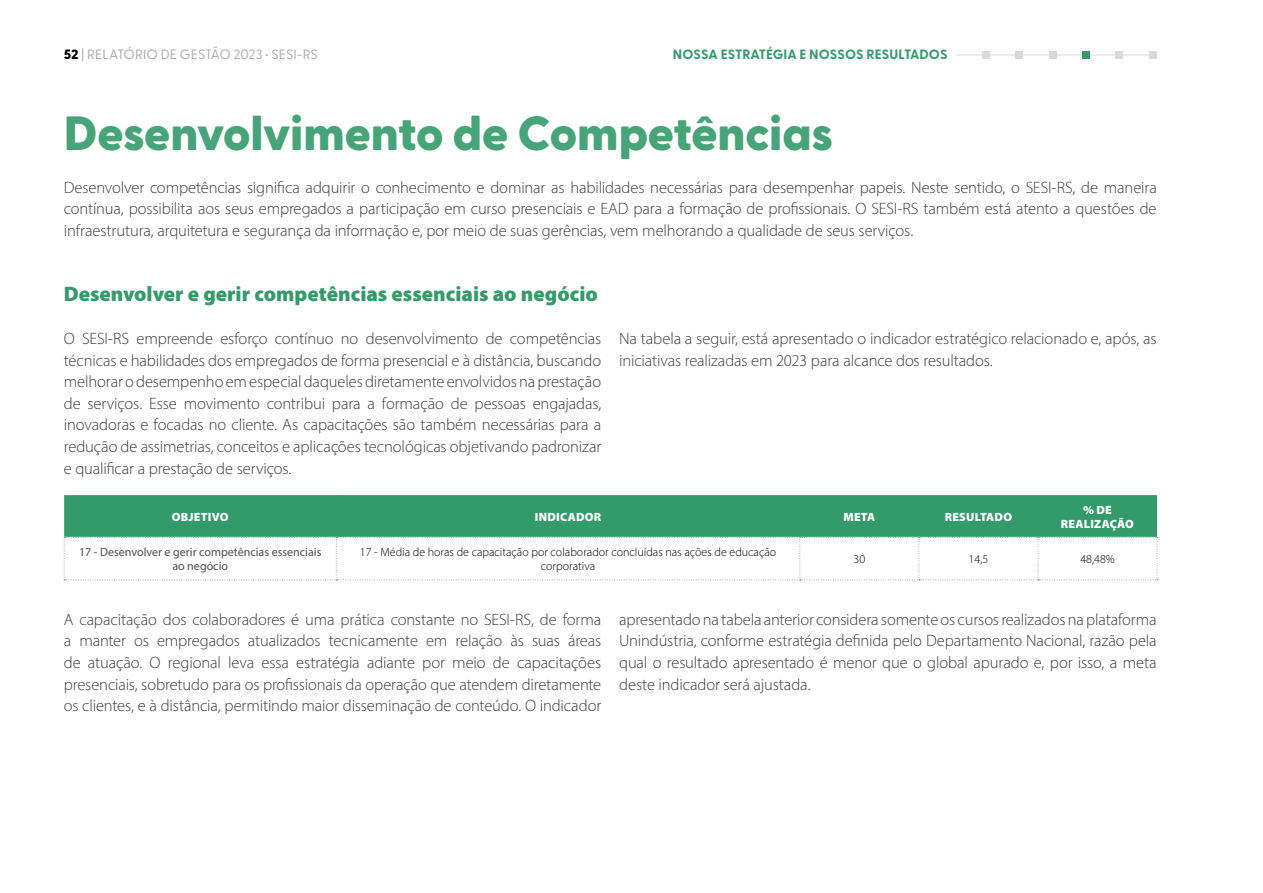
<style>
.page{position:relative;width:1263px;height:893px;background:#fff}
.page>*{position:absolute;margin:0;border:0;box-sizing:border-box;transform-origin:0 0}
.t1{font:800 48px "Greycliff CF";letter-spacing:-.005em;color:#47a479}
.t2{font:900 21px "Myriad Pro";color:#339a6a}
.t3{font:300 16.5px/21.6px "Myriad Pro";letter-spacing:-.005em;color:#3c3c3b;text-align:justify}
.t4{font:13.5px "Greycliff CF";letter-spacing:.01em;color:#a8a8a7}
.t5{font:700 13.5px "Greycliff CF";letter-spacing:.01em;color:#339a6a}
.t6{font:300 12px/14.4px "Myriad Pro";color:#000;text-align:center}
.t7{font:12px/14.4px "Myriad Pro";color:#4f4f4f;text-align:center}
.t8{font:900 12px/14.4px "Myriad Pro";letter-spacing:.02em;color:#fff;text-align:center}
.s1{font-weight:800;color:#000}
</style>
<div class="page">
<hr style="left:956px;top:55px;width:197px;height:1px;background:#dadada">
<div style="left:1015px;top:51px;width:8px;height:8px;background:#dadada"></div>
<div style="left:1048px;top:51px;width:8px;height:8px;background:#dadada"></div>
<div style="left:982px;top:51px;width:8px;height:8px;background:#dadada"></div>
<div style="left:1082px;top:51px;width:8px;height:8px;background:#339a6a"></div>
<div style="left:1115px;top:51px;width:8px;height:8px;background:#dadada"></div>
<div style="left:1149px;top:51px;width:8px;height:8px;background:#dadada"></div>
<div style="left:64px;top:495px;width:1093px;height:42px;background:#339a6a"></div>
<hr style="left:336px;top:495px;width:1px;height:42px;background:#339a6a">
<svg style="left:64px;top:537px;width:1094px;height:43px"></svg>
<p class="t4" style="left:64px;top:44px;width:255px"><span class="s1">52</span> | RELATÓRIO DE GESTÃO 2023 • SESI-RS</p>
<p class="t5" style="left:673px;top:44px;width:276px">NOSSA ESTRATÉGIA E NOSSOS RESULTADOS</p>
<h1 class="t1" style="left:64px;top:96px;width:771px">Desenvolvimento de Competências</h1>
<p class="t3" style="left:64px;top:176px;width:1094px">Desenvolver competências significa adquirir o conhecimento e dominar as habilidades necessárias para desempenhar papeis. Neste sentido, o SESI-RS, de maneira contínua, possibilita aos seus empregados a participação em curso presenciais e EAD para a formação de profissionais. O SESI-RS também está atento a questões de infraestrutura, arquitetura e segurança da informação e, por meio de suas gerências, vem melhorando a qualidade de seus serviços.</p>
<p class="t2" style="left:64px;top:280px;width:535px">Desenvolver e gerir competências essenciais ao negócio</p>
<p class="t3" style="left:64px;top:327px;width:539px">O SESI-RS empreende esforço contínuo no desenvolvimento de competências técnicas e habilidades dos empregados de forma presencial e à distância, buscando melhorar o desempenho em especial daqueles diretamente envolvidos na prestação de serviços. Esse movimento contribui para a formação de pessoas engajadas, inovadoras e focadas no cliente. As capacitações são também necessárias para a redução de assimetrias, conceitos e aplicações tecnológicas objetivando padronizar e qualificar a prestação de serviços.</p>
<p class="t3" style="left:619px;top:327px;width:539px">Na tabela a seguir, está apresentado o indicador estratégico relacionado e, após, as iniciativas realizadas em 2023 para alcance dos resultados.</p>
<p class="t8" style="left:172px;top:509px;width:58px">OBJETIVO</p>
<p class="t8" style="left:535px;top:509px;width:68px">INDICADOR</p>
<p class="t8" style="left:843px;top:509px;width:33px">META</p>
<p class="t8" style="left:945px;top:509px;width:69px">RESULTADO</p>
<p class="t8" style="left:1061px;top:502px;width:75px">% DE<br>REALIZAÇÃO</p>
<p class="t7" style="left:79px;top:544px;width:244px">17 - Desenvolver e gerir competências essenciais ao negócio</p>
<p class="t6" style="left:360px;top:545px;width:418px">17 - Média de horas de capacitação por colaborador concluídas nas ações de educação corporativa</p>
<p class="t6" style="left:853px;top:552px;width:13px">30</p>
<p class="t6" style="left:968px;top:552px;width:21px">14,5</p>
<p class="t6" style="left:1080px;top:552px;width:36px">48,48%</p>
<p class="t3" style="left:64px;top:608px;width:539px">A capacitação dos colaboradores é uma prática constante no SESI-RS, de forma a manter os empregados atualizados tecnicamente em relação às suas áreas de atuação. O regional leva essa estratégia adiante por meio de capacitações presenciais, sobretudo para os profissionais da operação que atendem diretamente os clientes, e à distância, permitindo maior disseminação de conteúdo. O indicador</p>
<p class="t3" style="left:619px;top:608px;width:539px">apresentado na tabela anterior considera somente os cursos realizados na plataforma Unindústria, conforme estratégia definida pelo Departamento Nacional, razão pela qual o resultado apresentado é menor que o global apurado e, por isso, a meta deste indicador será ajustada.</p>
</div>
